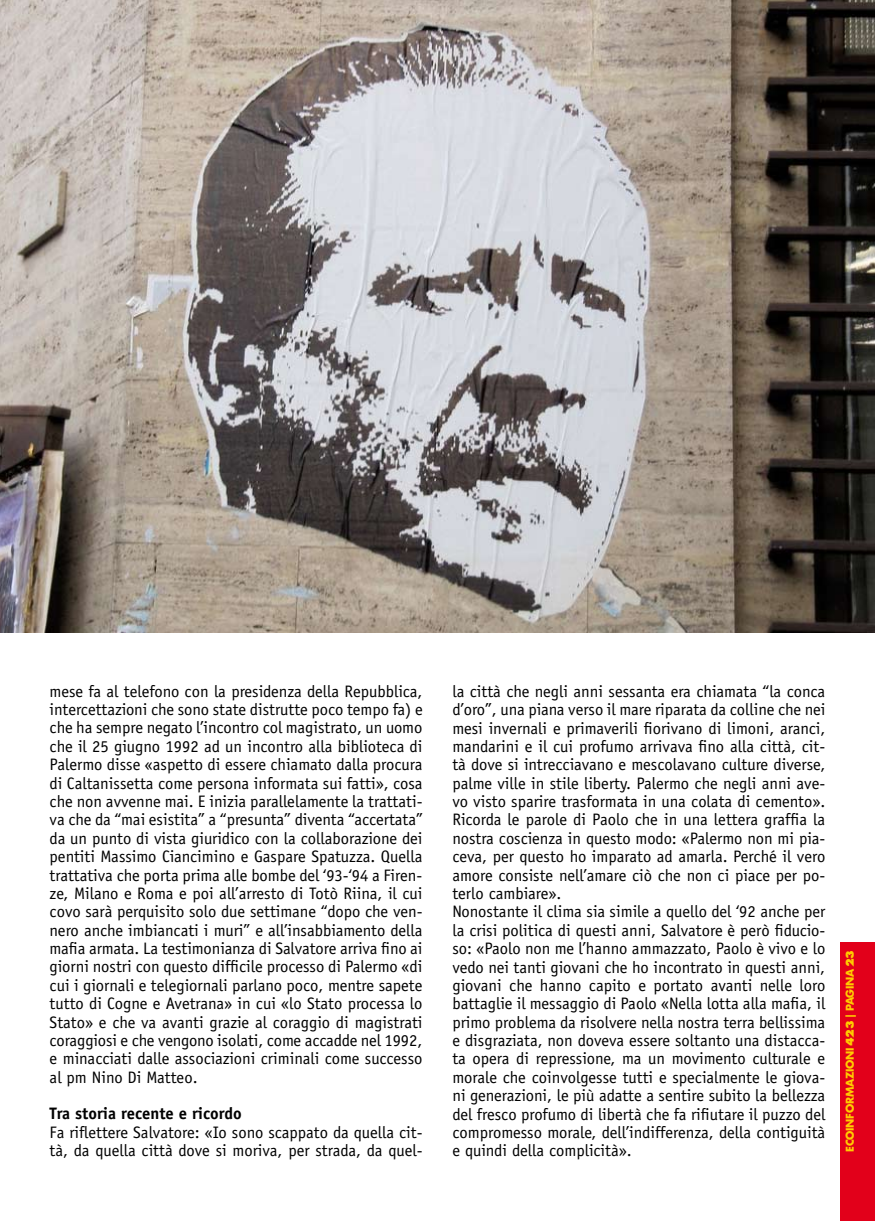
<style>
.page{position:relative;width:875px;height:1221px;background:#fff}
.page>*{position:absolute;margin:0;border:0;box-sizing:border-box;transform-origin:0 0}
.t1{font:16.62px/18.4px "Officina Sans";color:#000}
.t2{font:700 16.62px "Officina Sans";color:#000}
.t3{font:700 10.5px "Futura";letter-spacing:-.025em;color:#fc0}
.s1{font-weight:800}
</style>
<div class="page">
<div style="left:839px;top:942px;width:35px;height:278px;background:#e2001a"></div>
<img style="left:0;top:0;width:874px;height:632px">
<p class="t1" style="left:50px;top:682px;width:374px;text-align:justify">mese fa al telefono con la presidenza della Repubblica, intercettazioni che sono state distrutte poco tempo fa) e che ha sempre negato l’incontro col magistrato, un uomo che il 25 giugno 1992 ad un incontro alla biblioteca di Palermo disse «aspetto di essere chiamato dalla procura di Caltanissetta come persona informata sui fatti», cosa che non avvenne mai. E inizia parallelamente la trattati&shy;va che da “mai esistita” a “presunta” diventa “accertata” da un punto di vista giuridico con la collaborazione dei pentiti Massimo Ciancimino e Gaspare Spatuzza. Quella trattativa che porta prima alle bombe del ‘93-‘94 a Firen&shy;ze, Milano e Roma e poi all’arresto di Totò Riina, il cui covo sarà perquisito solo due settimane “dopo che ven&shy;nero anche imbiancati i muri” e all’insabbiamento della mafia armata. La testimonianza di Salvatore arriva fino ai giorni nostri con questo difficile processo di Palermo «di cui i giornali e telegiornali parlano poco, mentre sapete tutto di Cogne e Avetrana» in cui «lo Stato processa lo Stato» e che va avanti grazie al coraggio di magistrati coraggiosi e che vengono isolati, come accadde nel 1992, e minacciati dalle associazioni criminali come successo al pm Nino Di Matteo.</p>
<p class="t2" style="left:50px;top:1103px;width:193px">Tra storia recente e ricordo</p>
<p class="t1" style="left:50px;top:1122px;width:374px">Fa riflettere Salvatore: «Io sono scappato da quella cit&shy;tà, da quella città dove si moriva, per strada, da quel-</p>
<p class="t1" style="left:452px;top:682px;width:374px">la città che negli anni sessanta era chiamata “la conca d’oro”, una piana verso il mare riparata da colline che nei mesi invernali e primaverili fiorivano di limoni, aranci, mandarini e il cui profumo arrivava fino alla città, cit&shy;tà dove si intrecciavano e mescolavano culture diverse, palme ville in stile liberty. Palermo che negli anni ave&shy;vo visto sparire trasformata in una colata di cemento».<br>Ricorda le parole di Paolo che in una lettera graffia la nostra coscienza in questo modo: «Palermo non mi pia&shy;ceva, per questo ho imparato ad amarla. Perché il vero amore consiste nell’amare ciò che non ci piace per po&shy;terlo cambiare».<br>Nonostante il clima sia simile a quello del ‘92 anche per la crisi politica di questi anni, Salvatore è però fiducio&shy;so: «Paolo non me l’hanno ammazzato, Paolo è vivo e lo vedo nei tanti giovani che ho incontrato in questi anni, giovani che hanno capito e portato avanti nelle loro battaglie il messaggio di Paolo «Nella lotta alla mafia, il primo problema da risolvere nella nostra terra bellissima e disgraziata, non doveva essere soltanto una distacca&shy;ta opera di repressione, ma un movimento culturale e morale che coinvolgesse tutti e specialmente le giova&shy;ni generazioni, le più adatte a sentire subito la bellezza del fresco profumo di libertà che fa rifiutare il puzzo del compromesso morale, dell’indifferenza, della contiguità e quindi della complicità».</p>
<p class="t3" style="left:842px;top:1151px;width:203px;rotate:-90deg">ECOINFORMAZIONI <span class="s1">423</span> | PAGINA <span class="s1">23</span></p>
</div>
